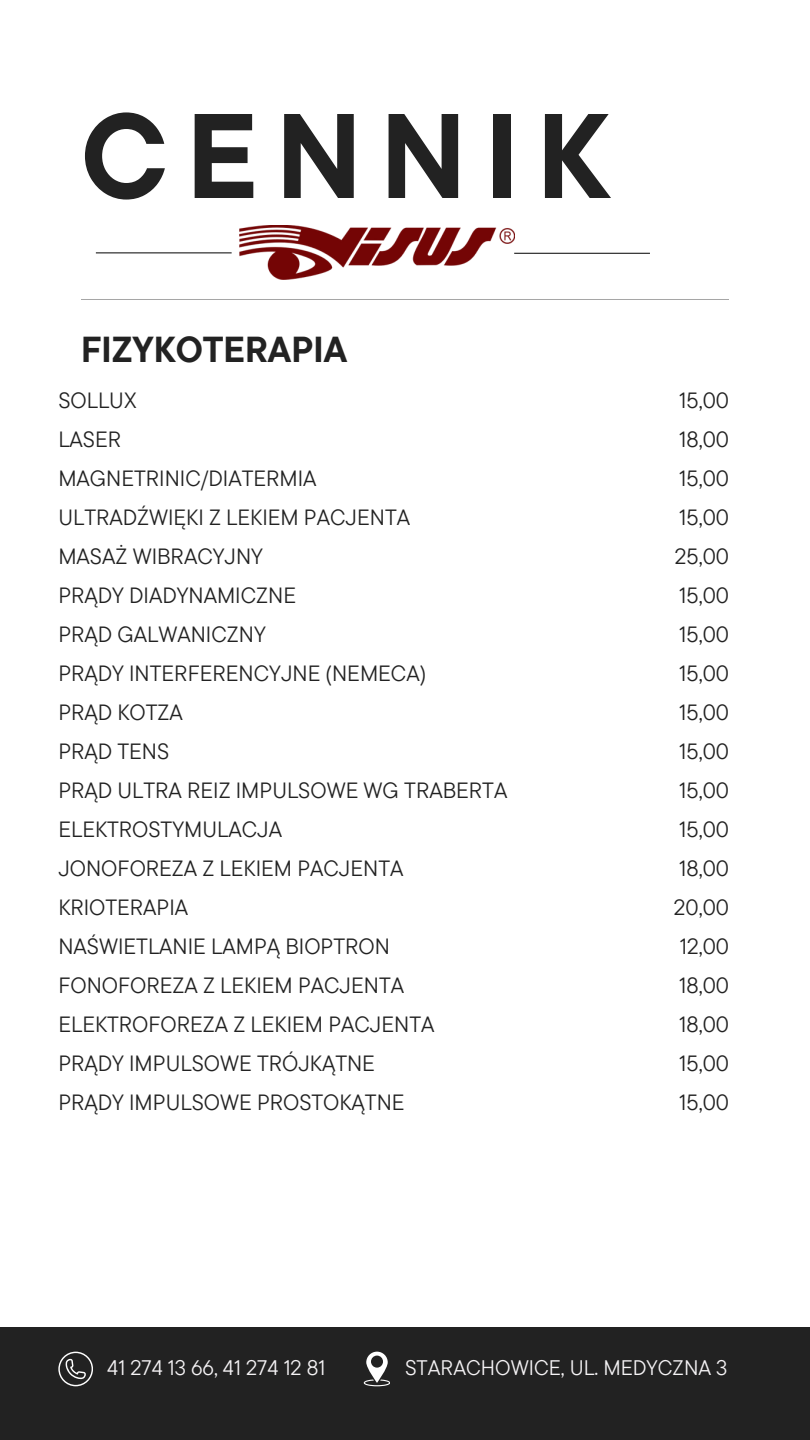
<style>
.page{position:relative;width:810px;height:1440px;background:#fff}
.page>*{position:absolute;margin:0;border:0;box-sizing:border-box;transform-origin:0 0}
.t1{font:700 120px "TT Commons Pro";letter-spacing:.15em;color:#222}
.t2{font:700 36px "TT Commons Pro";color:#222}
.t3{font:22px "TT Commons Pro";color:#222}
.t4{font:21px "TT Commons Pro";color:#f5f3f5}
</style>
<div class="page">
<div style="left:0;top:1327px;width:810px;height:113px;background:#222"></div>
<hr style="left:81px;top:299px;width:648px;height:1px;background:#a6a6a6">
<hr style="left:96px;top:253px;width:136px;height:1px;background:#000">
<img style="left:240px;top:225px;width:274px;height:54px">
<hr style="left:514px;top:253px;width:136px;height:1px;background:#000">
<svg style="left:364px;top:1352px;width:26px;height:34px"></svg>
<svg style="left:58px;top:1352px;width:35px;height:34px"></svg>
<p class="t1" style="left:81px;top:78px;width:530px">CENNIK</p>
<h2 class="t2" style="left:81px;top:326px;width:268px">FIZYKOTERAPIA</h2>
<p class="t3" style="left:58px;top:386px;width:80px">SOLLUX</p>
<p class="t3" style="left:58px;top:425px;width:64px">LASER</p>
<p class="t3" style="left:58px;top:464px;width:260px">MAGNETRINIC/DIATERMIA</p>
<p class="t3" style="left:58px;top:503px;width:353px">ULTRADŹWIĘKI Z LEKIEM PACJENTA</p>
<p class="t3" style="left:58px;top:542px;width:206px">MASAŻ WIBRACYJNY</p>
<p class="t3" style="left:58px;top:581px;width:239px">PRĄDY DIADYNAMICZNE</p>
<p class="t3" style="left:58px;top:620px;width:209px">PRĄD GALWANICZNY</p>
<p class="t3" style="left:58px;top:659px;width:369px">PRĄDY INTERFERENCYJNE (NEMECA)</p>
<p class="t3" style="left:58px;top:698px;width:126px">PRĄD KOTZA</p>
<p class="t3" style="left:58px;top:737px;width:112px">PRĄD TENS</p>
<p class="t3" style="left:58px;top:776px;width:451px">PRĄD ULTRA REIZ IMPULSOWE WG TRABERTA</p>
<p class="t3" style="left:58px;top:815px;width:225px">ELEKTROSTYMULACJA</p>
<p class="t3" style="left:58px;top:854px;width:347px">JONOFOREZA Z LEKIEM PACJENTA</p>
<p class="t3" style="left:58px;top:893px;width:131px">KRIOTERAPIA</p>
<p class="t3" style="left:58px;top:932px;width:333px">NAŚWIETLANIE LAMPĄ BIOPTRON</p>
<p class="t3" style="left:58px;top:971px;width:347px">FONOFOREZA Z LEKIEM PACJENTA</p>
<p class="t3" style="left:58px;top:1010px;width:378px">ELEKTROFOREZA Z LEKIEM PACJENTA</p>
<p class="t3" style="left:58px;top:1049px;width:318px">PRĄDY IMPULSOWE TRÓJKĄTNE</p>
<p class="t3" style="left:58px;top:1088px;width:348px">PRĄDY IMPULSOWE PROSTOKĄTNE</p>
<p class="t3" style="left:679px;top:386px;width:51px">15,00</p>
<p class="t3" style="left:679px;top:425px;width:51px">18,00</p>
<p class="t3" style="left:679px;top:464px;width:51px">15,00</p>
<p class="t3" style="left:679px;top:503px;width:51px">15,00</p>
<p class="t3" style="left:675px;top:542px;width:56px">25,00</p>
<p class="t3" style="left:679px;top:581px;width:51px">15,00</p>
<p class="t3" style="left:679px;top:620px;width:51px">15,00</p>
<p class="t3" style="left:679px;top:659px;width:51px">15,00</p>
<p class="t3" style="left:679px;top:698px;width:51px">15,00</p>
<p class="t3" style="left:679px;top:737px;width:51px">15,00</p>
<p class="t3" style="left:679px;top:776px;width:51px">15,00</p>
<p class="t3" style="left:679px;top:815px;width:51px">15,00</p>
<p class="t3" style="left:679px;top:854px;width:51px">18,00</p>
<p class="t3" style="left:674px;top:893px;width:57px">20,00</p>
<p class="t3" style="left:680px;top:932px;width:51px">12,00</p>
<p class="t3" style="left:679px;top:971px;width:51px">18,00</p>
<p class="t3" style="left:679px;top:1010px;width:51px">18,00</p>
<p class="t3" style="left:679px;top:1049px;width:51px">15,00</p>
<p class="t3" style="left:679px;top:1088px;width:51px">15,00</p>
<p class="t4" style="left:107px;top:1354px;width:220px">41 274 13 66, 41 274 12 81</p>
<p class="t4" style="left:405px;top:1354px;width:324px">STARACHOWICE, UL. MEDYCZNA 3</p>
</div>
